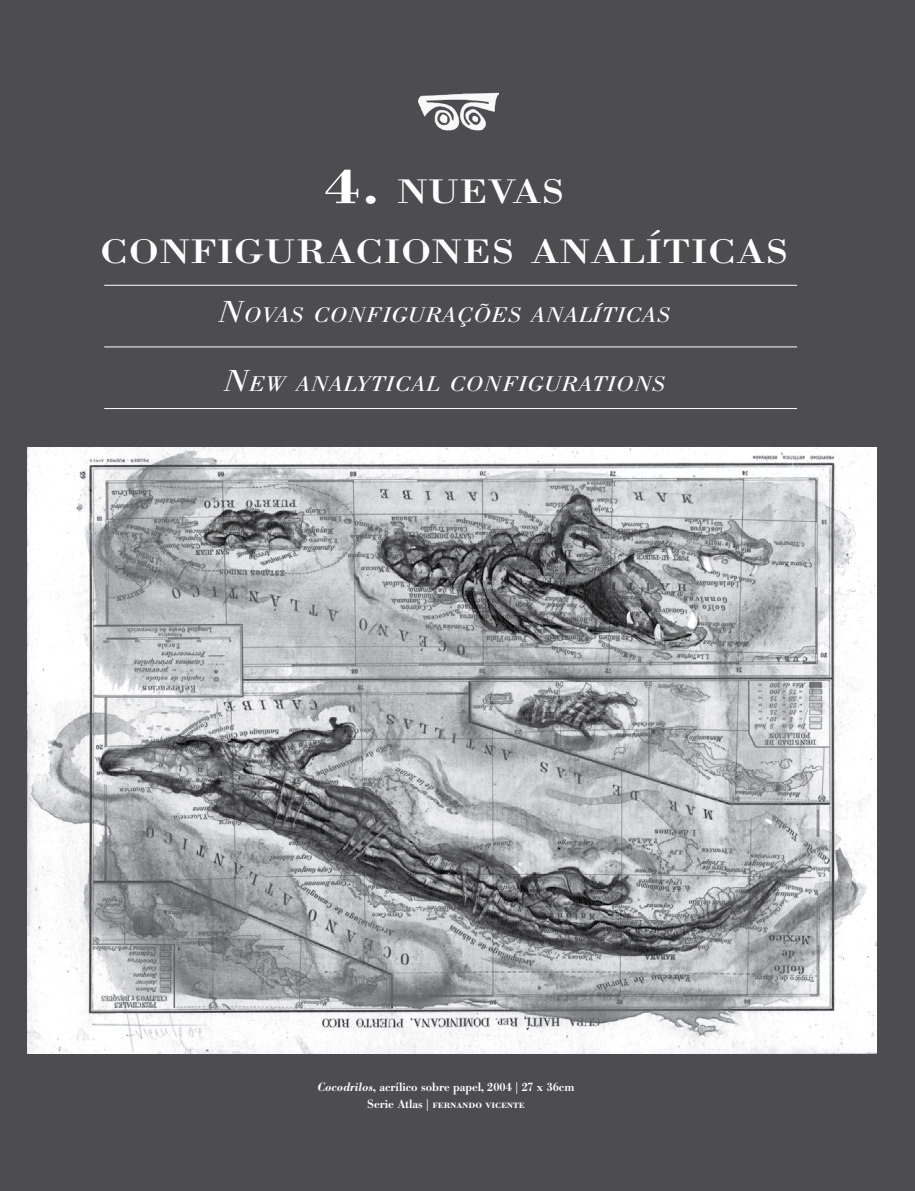
<style>
.page{position:relative;width:915px;height:1191px;background:#fff}
.page>*{position:absolute;margin:0;border:0;box-sizing:border-box;transform-origin:0 0}
.t1{font:35.25px/60px "Bodoni";letter-spacing:.015em;color:#fff;text-align:center;scale:1.19 1}
.t2{font:italic 22.05px "Bodoni";letter-spacing:.015em;color:#fff;scale:1.19 1}
.t3{font:500 12px "Bodoni BE";color:#fff}
.t4{font:12px "Bodoni BE Medium SC";color:#fff}
.s1{font-weight:700;font-size:50.4px}
.s2{font-size:31.5px}
.s3{font-style:italic}
.s4{font-family:"Bodoni BE";font-weight:500}
</style>
<div class="page">
<div style="left:0;top:0;width:914px;height:1191px;background:#4d4d4f"></div>
<img style="left:418px;top:92px;width:80px;height:39px">
<img style="left:28px;top:447px;width:847px;height:607px">
<hr style="left:104px;top:346px;width:692px;height:1px;background:#fff">
<hr style="left:104px;top:285px;width:692px;height:1px;background:#fff">
<hr style="left:104px;top:408px;width:692px;height:1px;background:#fff">
<h1 class="t1" style="left:100px;top:161px;width:580px"><span class="s1">4.</span> NUEVAS<br>CONFIGURACIONES ANALÍTICAS</h1>
<p class="t2" style="left:218px;top:303px;width:381px"><span class="s2">N</span>OVAS CONFIGURAÇÕES ANALÍTICAS</p>
<p class="t2" style="left:223px;top:371px;width:372px"><span class="s2">N</span>EW ANALYTICAL CONFIGURATIONS</p>
<p class="t3" style="left:317px;top:1080px;width:258px"><span class="s3">Cocodrilos</span>, acrílico sobre papel, 2004 | 27 x 36cm</p>
<p class="t4" style="left:367px;top:1096px;width:159px"><span class="s4">Serie Atlas |</span> fernando vicente</p>
</div>
